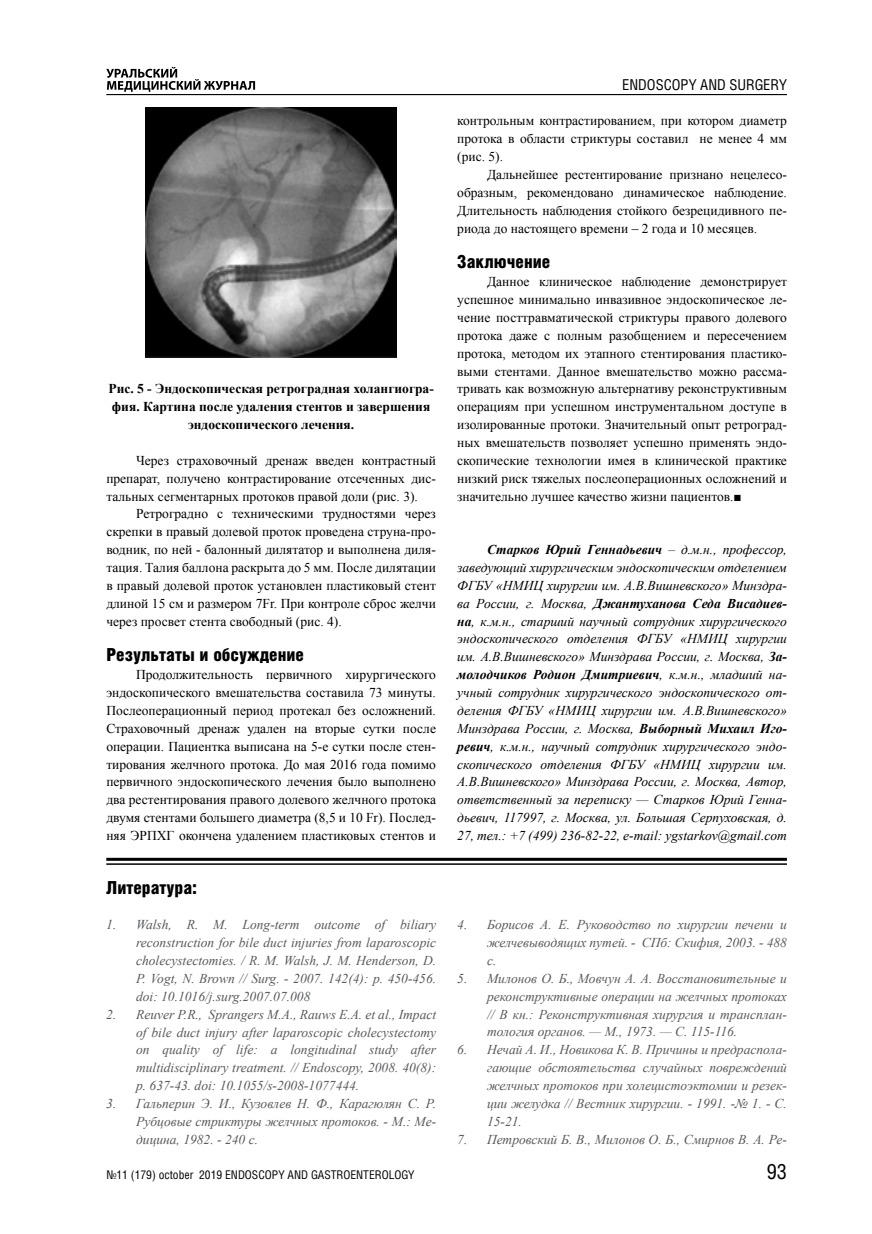
<style>
.page{position:relative;width:872px;height:1234px;background:#fff}
.page>*{position:absolute;margin:0;border:0;box-sizing:border-box;transform-origin:0 0}
.t1{font:21px "Helios Cond";color:#000}
.t2{font:900 18px "Helios Cond";color:#000}
.t3{font:15px "Helios Cond";color:#000}
.t4{font:13.5px/17.9px "Times New Roman";color:#000;text-align:justify}
.t5{font:italic 13.5px/17.9px "Times New Roman";color:#58595b;text-align:justify}
.t6{font:italic 13.5px/17.9px "Times New Roman";color:#000;text-align:justify}
.t7{font:700 13.5px/17.9px "Times New Roman";color:#000;text-align:center}
.t8{font:12px "Helios Cond";color:#000}
.s1{font-weight:700}
</style>
<div class="page">
<svg style="left:106px;top:67px;width:149px;height:25px"></svg>
<hr style="left:106px;top:94px;width:681px;height:1px;background:#000">
<img style="left:146px;top:108px;width:250px;height:249px">
<hr style="left:106px;top:857px;width:681px;height:3px;background:#000">
<hr style="left:106px;top:863px;width:681px;height:1px;background:#000">
<p class="t7" style="left:108px;top:379px;width:327px">Рис. 5 - Эндоскопическая ретроградная холангиогра&shy;фия. Картина после удаления стентов и завершения эндоскопического лечения.</p>
<p class="t4" style="left:106px;top:451px;width:331px;text-indent:30px">Через страховочный дренаж введен контрастный препарат, получено контрастирование отсеченных дис&shy;тальных сегментарных протоков правой доли (рис. 3).</p>
<p class="t4" style="left:106px;top:504px;width:331px;text-indent:30px">Ретроградно с техническими трудностями через скрепки в правый долевой проток проведена струна-про&shy;водник, по ней - балонный дилятатор и выполнена диля&shy;тация. Талия баллона раскрыта до 5 мм. После дилятации в правый долевой проток установлен пластиковый стент длиной 15 см и размером 7Fr. При контроле сброс желчи через просвет стента свободный (рис. 4).</p>
<h2 class="t2" style="left:106px;top:644px;width:199px">Результаты и обсуждение</h2>
<p class="t4" style="left:106px;top:665px;width:331px;text-indent:30px">Продолжительность первичного хирургического эндоскопического вмешательства составила 73 минуты.<br>Послеоперационный период протекал без осложнений.<br>Страховочный дренаж удален на вторые сутки после операции. Пациентка выписана на 5-е сутки после стен&shy;тирования желчного протока. До мая 2016 года помимо первичного эндоскопического лечения было выполнено два рестентирования правого долевого желчного протока двумя стентами большего диаметра (8,5 и 10 Fr). Послед&shy;няя ЭРПХГ окончена удалением пластиковых стентов и</p>
<h2 class="t2" style="left:106px;top:876px;width:92px">Литература:</h2>
<p class="t5" style="left:136px;top:915px;width:301px;text-indent:-30px">1. Walsh, R. M. Long-term outcome of biliary reconstruction for bile duct injuries from laparoscopic cholecystectomies. / R. M. Walsh, J. M. Henderson, D.<br>P. Vogt, N. Brown // Surg. - 2007. 142(4): p. 450-456. doi: 10.1016/j.surg.2007.07.008</p>
<p class="t5" style="left:136px;top:1004px;width:301px;text-indent:-30px">2. Reuver P.R., Sprangers M.A., Rauws E.A. et al., Impact of bile duct injury after laparoscopic cholecystectomy on quality of life: a longitudinal study after multidisciplinary treatment. // Endoscopy, 2008. 40(8): p. 637-43. doi: 10.1055/s-2008-1077444.</p>
<p class="t5" style="left:136px;top:1093px;width:301px;text-indent:-30px">3. Гальперин Э. И., Кузовлев Н. Ф., Карагюлян С. Р.<br>Рубцовые стриктуры желчных протоков. - М.: Ме&shy;дицина, 1982. - 240 с.</p>
<p class="t3" style="left:622px;top:75px;width:166px">ENDOSCOPY AND SURGERY</p>
<p class="t4" style="left:457px;top:112px;width:331px">контрольным контрастированием, при котором диаметр протока в области стриктуры составил не менее 4 мм (рис. 5).</p>
<p class="t4" style="left:457px;top:165px;width:331px;text-indent:30px">Дальнейшее рестентирование признано нецелесо&shy;образным, рекомендовано динамическое наблюдение.<br>Длительность наблюдения стойкого безрецидивного пе&shy;риода до настоящего времени – 2 года и 10 месяцев.</p>
<h2 class="t2" style="left:457px;top:252px;width:95px">Заключение</h2>
<p class="t4" style="left:457px;top:272px;width:331px;text-indent:30px">Данное клиническое наблюдение демонстрирует успешное минимально инвазивное эндоскопическое ле&shy;чение посттравматической стриктуры правого долевого протока даже с полным разобщением и пересечением протока, методом их этапного стентирования пластико&shy;выми стентами. Данное вмешательство можно рассма&shy;тривать как возможную альтернативу реконструктивным операциям при успешном инструментальном доступе в изолированные протоки. Значительный опыт ретроград&shy;ных вмешательств позволяет успешно применять эндо&shy;скопические технологии имея в клинической практике низкий риск тяжелых послеоперационных осложнений и значительно лучшее качество жизни пациентов.■</p>
<p class="t6" style="left:457px;top:540px;width:331px;text-indent:30px"><span class="s1">Старков Юрий Геннадьевич</span> – д.м.н., профессор, заведующий хирургическим эндоскопическим отделением ФГБУ «НМИЦ хирургии им. А.В.Вишневского» Минздра&shy;ва России, г. Москва, <span class="s1">Джантуханова Седа Висадиев&shy;на</span>, к.м.н., старший научный сотрудник хирургического эндоскопического отделения ФГБУ «НМИЦ хирургии им. А.В.Вишневского» Минздрава России, г. Москва, <span class="s1">За&shy;молодчиков Родион Дмитриевич</span>, к.м.н., младший на&shy;учный сотрудник хирургического эндоскопического от&shy;деления ФГБУ «НМИЦ хирургии им. А.В.Вишневского» Минздрава России, г. Москва, <span class="s1">Выборный Михаил Иго&shy;ревич</span>, к.м.н., научный сотрудник хирургического эндо&shy;скопического отделения ФГБУ «НМИЦ хирургии им.<br>А.В.Вишневского» Минздрава России, г. Москва, Автор, ответственный за переписку — Старков Юрий Генна&shy;дьевич, 117997, г. Москва, ул. Большая Серпуховская, д.<br>27, тел.: +7 (499) 236-82-22, e-mail: ygstarkov@gmail.com</p>
<p class="t5" style="left:487px;top:915px;width:301px;text-indent:-30px">4. Борисов А. Е. Руководство по хирургии печени и желчевыводящих путей. - СПб: Скифия, 2003. - 488 с.</p>
<p class="t5" style="left:487px;top:968px;width:301px;text-indent:-30px">5. Милонов О. Б., Мовчун А. А. Восстановительные и реконструктивные операции на желчных протоках // В кн.: Реконструктивная хирургия и трансплан&shy;тология органов. — М., 1973. — С. 115-116.</p>
<p class="t5" style="left:487px;top:1040px;width:301px;text-indent:-30px">6. Нечай А. И., Новикова К. В. Причины и предраспола&shy;гающие обстоятельства случайных повреждений желчных протоков при холецистоэктомии и резек&shy;ции желудка // Вестник хирургии. - 1991. -№ 1. - С.<br>15-21.</p>
<p class="t5" style="left:457px;top:1129px;width:331px">7. Петровский Б. В., Милонов О. Б., Смирнов В. А. Ре-</p>
<p class="t8" style="left:106px;top:1167px;width:310px">№11 (179) october 2019 ENDOSCOPY AND GASTROENTEROLOGY</p>
<h1 class="t1" style="left:766px;top:1158px;width:22px">93</h1>
</div>
